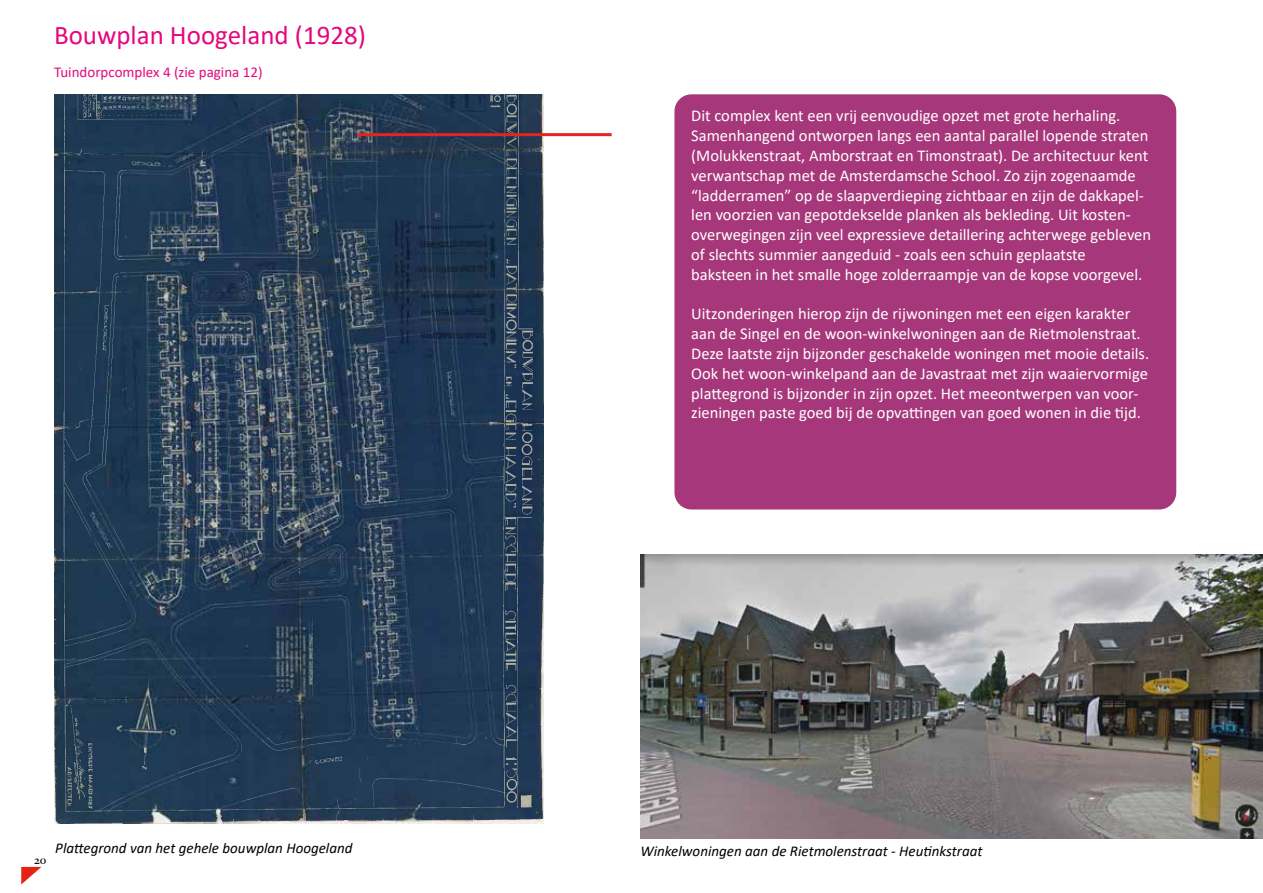
<style>
.page{position:relative;width:1263px;height:893px;background:#fff}
.page>*{position:absolute;margin:0;border:0;box-sizing:border-box;transform-origin:0 0}
.t1{font:27px "Calibri";color:#e5087e}
.t2{font:16.5px/19.8px "Calibri";color:#fff}
.t3{font:italic 15px "Calibri";color:#000}
.t4{font:15px "Calibri";color:#e5087e}
.t5{font:12px "Constantia";color:#000}
</style>
<div class="page">
<svg style="left:21px;top:867px;width:20px;height:17px"></svg>
<img style="left:54px;top:94px;width:490px;height:730px">
<hr style="left:357px;top:133px;width:255px;height:3px;background:#e52321">
<img style="left:640px;top:555px;width:623px;height:284px">
<div style="left:674px;top:94px;width:502px;height:415px;background:#a6377a;border-radius:17px"></div>
<h1 class="t1" style="left:54px;top:17px;width:313px">Bouwplan Hoogeland (1928)</h1>
<p class="t4" style="left:54px;top:61px;width:210px">Tuindorpcomplex 4 (zie pagina 12)</p>
<p class="t5" style="left:34px;top:852px;width:14px">20</p>
<p class="t3" style="left:55px;top:838px;width:299px">Plattegrond van het gehele bouwplan Hoogeland</p>
<p class="t2" style="left:691px;top:106px;width:461px">Dit complex kent een vrij eenvoudige opzet met grote herhaling.<br>Samenhangend ontworpen langs een aantal parallel lopende straten (Molukkenstraat, Amborstraat en Timonstraat). De architectuur kent verwantschap met de Amsterdamsche School. Zo zijn zogenaamde “ladderramen” op de slaapverdieping zichtbaar en zijn de dakkapel&shy;len voorzien van gepotdekselde planken als bekleding. Uit kosten&shy;overwegingen zijn veel expressieve detaillering achterwege gebleven of slechts summier aangeduid - zoals een schuin geplaatste<br>baksteen in het smalle hoge zolderraampje van de kopse voorgevel.</p>
<p class="t2" style="left:691px;top:304px;width:459px">Uitzonderingen hierop zijn de rijwoningen met een eigen karakter aan de Singel en de woon-winkelwoningen aan de Rietmolenstraat.<br>Deze laatste zijn bijzonder geschakelde woningen met mooie details.<br>Ook het woon-winkelpand aan de Javastraat met zijn waaiervormige plattegrond is bijzonder in zijn opzet. Het meeontwerpen van voor&shy;zieningen paste goed bij de opvattingen van goed wonen in die tijd.</p>
<p class="t3" style="left:640px;top:840px;width:343px">Winkelwoningen aan de Rietmolenstraat - Heutinkstraat</p>
</div>
